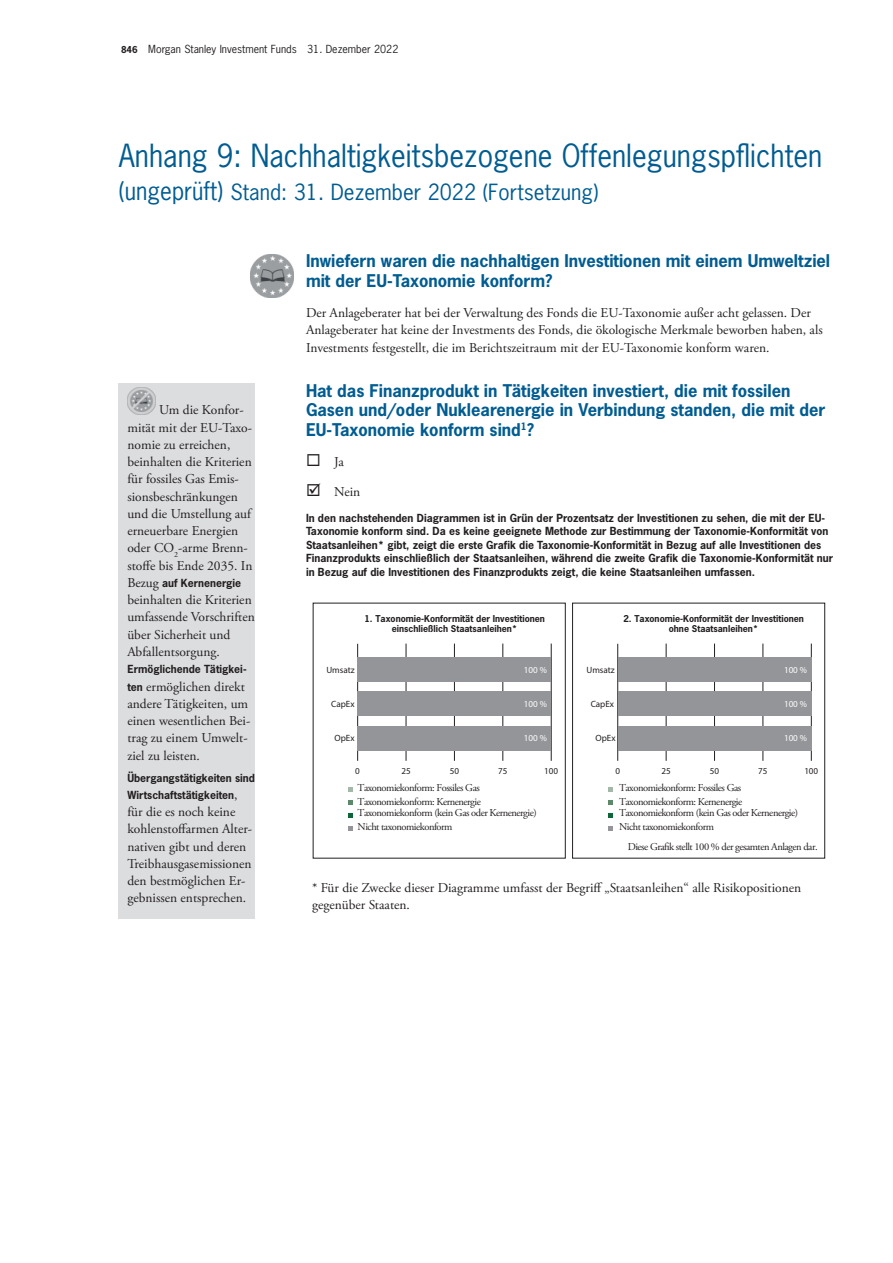
<style>
.page{position:relative;width:893px;height:1263px;background:#fff}
.page>*{position:absolute;margin:0;border:0;box-sizing:border-box;transform-origin:0 0}
.t1{font:30px "News Gothic Std";color:#005c91;scale:.96 1}
.t2{font:21px "News Gothic Std";color:#005c91}
.t3{font:700 16.5px/19.5px "News Gothic Std";color:#005c91}
.t4{font:13.5px/17.2px "Adobe Garamond Pro";color:#231f20}
.t5{font:700 10.5px/13.5px "News Gothic Std";color:#231f20}
.t6{font:10.5px/13.5px "Adobe Garamond Pro";letter-spacing:-.045em;color:#231f20}
.t7{font:10.5px "News Gothic Std";color:#231f20}
.t8{font:9px "Myriad Pro";color:#231f20}
.t9{font:9px "Myriad Pro";color:#fff}
.t10{font:700 8.85px/10.6px "News Gothic Std";color:#231f20;text-align:center}
.s1{font-weight:700;font-size:9px}
.s2{font-size:24px}
.s3{font-family:"Adobe Garamond Pro";font-weight:400;font-size:13.5px}
.s4{font-family:"News Gothic Std";font-weight:700;font-size:10.5px}
</style>
<div class="page">
<div style="left:572px;top:603px;width:253px;height:255px;border:1px solid #231f20"></div>
<svg style="left:348px;top:787px;width:4px;height:5px"></svg>
<svg style="left:348px;top:800px;width:4px;height:5px"></svg>
<svg style="left:348px;top:813px;width:4px;height:5px"></svg>
<svg style="left:348px;top:826px;width:4px;height:5px"></svg>
<hr style="left:406px;top:644px;width:1px;height:117px;background:#231f20">
<hr style="left:454px;top:644px;width:1px;height:117px;background:#231f20">
<hr style="left:502px;top:644px;width:1px;height:117px;background:#231f20">
<hr style="left:551px;top:644px;width:1px;height:117px;background:#231f20">
<hr style="left:357px;top:644px;width:1px;height:117px;background:#231f20">
<div style="left:358px;top:657px;width:193px;height:25px;background:#939598"></div>
<div style="left:358px;top:691px;width:193px;height:25px;background:#939598"></div>
<div style="left:358px;top:726px;width:193px;height:24px;background:#939598"></div>
<svg style="left:608px;top:787px;width:4px;height:5px"></svg>
<svg style="left:608px;top:800px;width:4px;height:5px"></svg>
<svg style="left:608px;top:813px;width:4px;height:5px"></svg>
<svg style="left:608px;top:826px;width:4px;height:5px"></svg>
<hr style="left:666px;top:644px;width:1px;height:117px;background:#231f20">
<hr style="left:714px;top:644px;width:1px;height:117px;background:#231f20">
<hr style="left:763px;top:644px;width:1px;height:117px;background:#231f20">
<hr style="left:811px;top:644px;width:1px;height:117px;background:#231f20">
<hr style="left:617px;top:644px;width:1px;height:117px;background:#231f20">
<div style="left:618px;top:657px;width:193px;height:25px;background:#939598"></div>
<div style="left:618px;top:691px;width:193px;height:25px;background:#939598"></div>
<div style="left:618px;top:726px;width:193px;height:24px;background:#939598"></div>
<img style="left:251px;top:255px;width:42px;height:42px">
<div style="left:119px;top:383px;width:136px;height:536px;background:#dcdddf"></div>
<img style="left:127px;top:387px;width:29px;height:27px">
<p class="t7" style="left:121px;top:45px;width:279px"><span class="s1">846</span> Morgan Stanley Investment Funds 31. Dezember 2022</p>
<h1 class="t1" style="left:119px;top:144px;width:734px">Anhang 9: Nachhaltigkeitsbezogene Offenlegungspflichten</h1>
<h2 class="t2" style="left:119px;top:184px;width:481px"><span class="s2">(ungeprüft)</span> Stand: 31. Dezember 2022 (Fortsetzung)</h2>
<p class="t4" style="left:127px;top:403px;width:127px;text-indent:32px">Um die Konfor&shy;mität mit der EU-Taxo&shy;nomie zu erreichen, beinhalten die Kriterien für fossiles Gas Emis&shy;sionsbeschränkungen und die Umstellung auf erneuerbare Energien oder CO<sub>2</sub>-arme Brenn&shy;stoffe bis Ende 2035. In</p>
<p class="t5" style="left:127px;top:577px;width:115px"><span class="s3">Bezug</span> auf Kernenergie</p>
<p class="t4" style="left:127px;top:592px;width:129px">beinhalten die Kriterien umfassende Vorschriften über Sicherheit und<br>Abfallentsorgung.</p>
<p class="t5" style="left:127px;top:664px;width:121px">Ermöglichende Tätigkei-</p>
<p class="t4" style="left:127px;top:679px;width:125px"><span class="s4">ten</span> ermöglichen direkt andere Tätigkeiten, um einen wesentlichen Bei&shy;trag zu einem Umwelt&shy;ziel zu leisten.</p>
<p class="t5" style="left:127px;top:770px;width:129px;line-height:17.2px">Übergangstätigkeiten sind<br>Wirtschaftstätigkeiten<span class="s3">,</span></p>
<p class="t4" style="left:127px;top:804px;width:126px">für die es noch keine kohlenstoffarmen Alter&shy;nativen gibt und deren<br>Treibhausgasemissionen den bestmöglichen Er&shy;gebnissen entsprechen.</p>
<p class="t3" style="left:306px;top:253px;width:526px">Inwiefern waren die nachhaltigen Investitionen mit einem Umweltziel mit der EU-Taxonomie konform?</p>
<p class="t4" style="left:306px;top:305px;width:518px">Der Anlageberater hat bei der Verwaltung des Fonds die EU-Taxonomie außer acht gelassen. Der<br>Anlageberater hat keine der Investments des Fonds, die ökologische Merkmale beworben haben, als<br>Investments festgestellt, die im Berichtszeitraum mit der EU-Taxonomie konform waren.</p>
<p class="t3" style="left:306px;top:382px;width:521px">Hat das Finanzprodukt in Tätigkeiten investiert, die mit fossilen<br>Gasen und/oder Nuklearenergie in Verbindung standen, die mit der<br>EU-Taxonomie konform sind<sup>1</sup>?</p>
<p class="t4" style="left:334px;top:454px;width:11px">Ja</p>
<p class="t4" style="left:334px;top:484px;width:28px">Nein</p>
<p class="t5" style="left:306px;top:512px;width:529px">In den nachstehenden Diagrammen ist in Grün der Prozentsatz der Investitionen zu sehen, die mit der EU-Taxonomie konform sind. Da es keine geeignete Methode zur Bestimmung der Taxonomie-Konformität von Staatsanleihen* gibt, zeigt die erste Grafik die Taxonomie-Konformität in Bezug auf alle Investitionen des Finanzprodukts einschließlich der Staatsanleihen, während die zweite Grafik die Taxonomie-Konformität nur in Bezug auf die Investitionen des Finanzprodukts zeigt, die keine Staatsanleihen umfassen.</p>
<p class="t10" style="left:364px;top:614px;width:182px">1. Taxonomie-Konformität der Investitionen einschließlich Staatsanleihen*</p>
<p class="t10" style="left:623px;top:614px;width:182px">2. Taxonomie-Konformität der Investitionen ohne Staatsanleihen*</p>
<p class="t8" style="left:326px;top:664px;width:30px">Umsatz</p>
<p class="t9" style="left:524px;top:665px;width:25px">100 %</p>
<p class="t9" style="left:524px;top:699px;width:25px">100 %</p>
<p class="t9" style="left:524px;top:733px;width:25px">100 %</p>
<p class="t8" style="left:331px;top:699px;width:25px">CapEx</p>
<p class="t8" style="left:334px;top:733px;width:22px">OpEx</p>
<p class="t8" style="left:586px;top:664px;width:30px">Umsatz</p>
<p class="t9" style="left:784px;top:665px;width:25px">100 %</p>
<p class="t9" style="left:784px;top:699px;width:25px">100 %</p>
<p class="t9" style="left:784px;top:733px;width:25px">100 %</p>
<p class="t8" style="left:591px;top:699px;width:25px">CapEx</p>
<p class="t8" style="left:595px;top:733px;width:22px">OpEx</p>
<p class="t8" style="left:355px;top:766px;width:6px">0</p>
<p class="t8" style="left:401px;top:766px;width:11px">25</p>
<p class="t8" style="left:450px;top:766px;width:11px">50</p>
<p class="t8" style="left:498px;top:766px;width:11px">75</p>
<p class="t8" style="left:544px;top:766px;width:15px">100</p>
<p class="t8" style="left:615px;top:766px;width:6px">0</p>
<p class="t8" style="left:661px;top:766px;width:11px">25</p>
<p class="t8" style="left:710px;top:766px;width:11px">50</p>
<p class="t8" style="left:758px;top:766px;width:11px">75</p>
<p class="t8" style="left:804px;top:766px;width:15px">100</p>
<p class="t6" style="left:358px;top:782px;width:125px">Taxonomiekonform: Fossiles Gas<br>Taxonomiekonform: Kernenergie</p>
<p class="t6" style="left:358px;top:807px;width:181px;line-height:14.1px">Taxonomiekonform (kein Gas oder Kernenergie)<br>Nicht taxonomiekonform</p>
<p class="t6" style="left:619px;top:782px;width:125px">Taxonomiekonform: Fossiles Gas<br>Taxonomiekonform: Kernenergie</p>
<p class="t6" style="left:619px;top:807px;width:181px;line-height:14.1px">Taxonomiekonform (kein Gas oder Kernenergie)<br>Nicht taxonomiekonform</p>
<p class="t6" style="left:628px;top:841px;width:191px">Diese Grafik stellt 100 % der gesamten Anlagen dar.</p>
<p class="t4" style="left:312px;top:880px;width:491px">* Für die Zwecke dieser Diagramme umfasst der Begriff „Staatsanleihen“ alle Risikopositionen gegenüber Staaten.</p>
</div>
